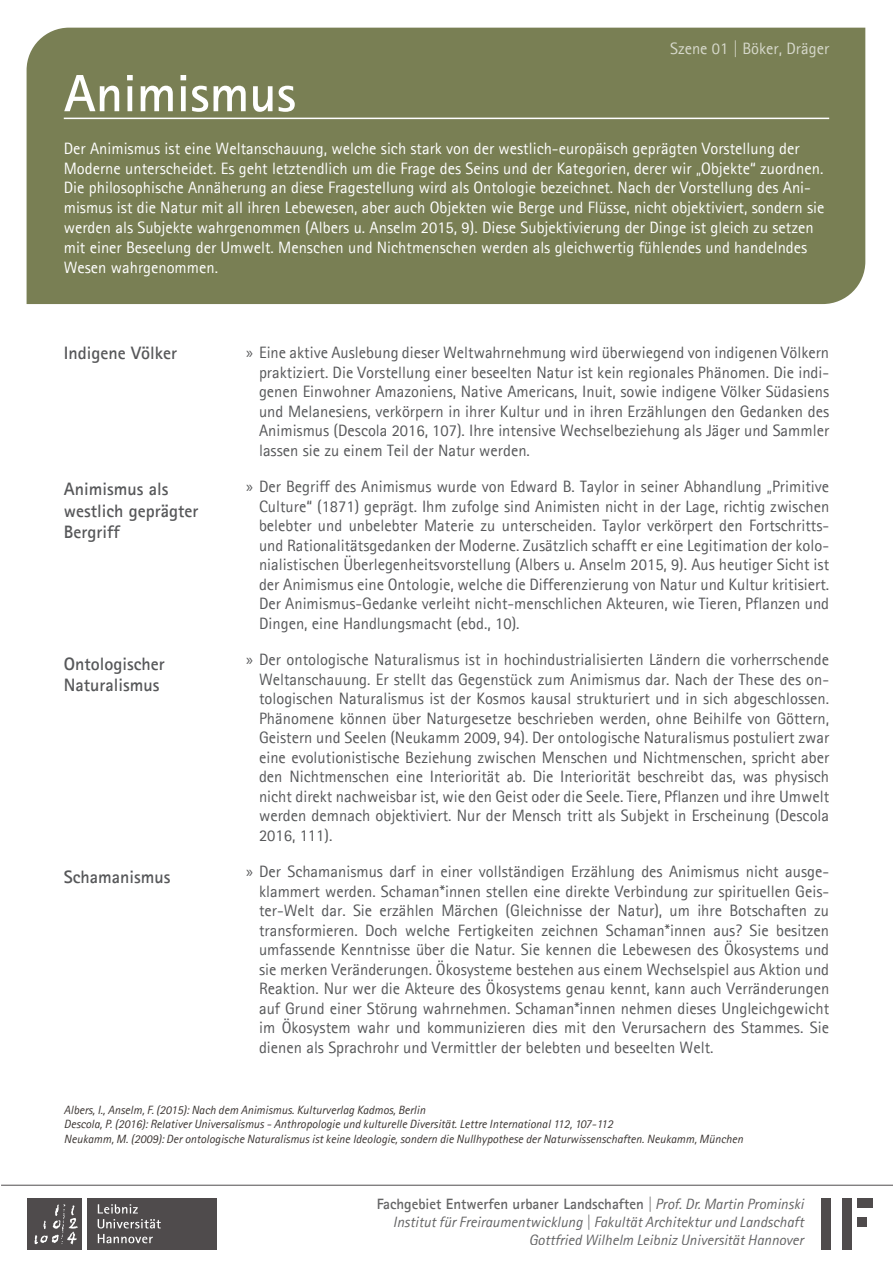
<style>
.page{position:relative;width:893px;height:1263px;background:#fff}
.page>*{position:absolute;margin:0;border:0;box-sizing:border-box;transform-origin:0 0}
.t1{font:700 52.5px "Agfa Rotis Sans Serif";color:#fff}
.t2{font:700 18px/21.6px "Agfa Rotis Sans Serif";color:#57585a}
.t3{font:16.5px/19.5px "Agfa Rotis Sans Serif";color:#57585a;text-align:justify}
.t4{font:16.5px/19.8px "Agfa Rotis Sans Serif";color:#fff}
.t5{font:italic 15px/18px "Agfa Rotis Sans Serif";color:#3e3e3f;text-align:right}
.t6{font:italic 12px/14.4px "Agfa Rotis Sans Serif";color:#3b3532}
.s1{font-family:"Myriad Pro"}
.s2{font-weight:700;font-style:normal}
</style>
<div class="page">
<hr style="left:1px;top:1185px;width:892px;height:1px;background:#231f20">
<div style="left:842px;top:1198px;width:9px;height:51px;background:#4f4b4c"></div>
<div style="left:821px;top:1198px;width:9px;height:51px;background:#4f4b4c"></div>
<div style="left:857px;top:1218px;width:10px;height:9px;background:#4f4b4c"></div>
<div style="left:857px;top:1198px;width:16px;height:9px;background:#4f4b4c"></div>
<div style="left:88px;top:1198px;width:129px;height:51px;background:#4f4b4c"></div>
<div style="left:28px;top:1198px;width:54px;height:51px;background:#4f4b4c"></div>
<svg style="left:98px;top:1204px;width:63px;height:24px"></svg>
<svg style="left:98px;top:1234px;width:55px;height:9px"></svg>
<svg style="left:34px;top:1204px;width:44px;height:40px"></svg>
<div style="left:27px;top:28px;width:838px;height:276px;background:#797f54"></div>
<hr style="left:64px;top:118px;width:765px;height:1px;background:#fff">
<p class="t4" style="left:670px;top:38px;width:161px">Szene 01 | Böker, Dräger</p>
<h1 class="t1" style="left:64px;top:60px;width:234px">Animismus</h1>
<p class="t4" style="left:64px;top:138px;width:762px">Der Animismus ist eine Weltanschauung, welche sich stark von der westlich-europäisch geprägten Vorstellung der Moderne unterscheidet. Es geht letztendlich um die Frage des Seins und der Kategorien, derer wir „Objekte“ zuordnen.<br>Die philosophische Annäherung an diese Fragestellung wird als Ontologie bezeichnet. Nach der Vorstellung des Ani&shy;mismus ist die Natur mit all ihren Lebewesen, aber auch Objekten wie Berge und Flüsse, nicht objektiviert, sondern sie werden als Subjekte wahrgenommen (Albers u. Anselm 2015, 9). Diese Subjektivierung der Dinge ist gleich zu setzen mit einer Beseelung der Umwelt. Menschen und Nichtmenschen werden als gleichwertig fühlendes und handelndes Wesen wahrgenommen.</p>
<p class="t2" style="left:64px;top:342px;width:115px">Indigene Völker</p>
<p class="t2" style="left:64px;top:478px;width:136px">Animismus als westlich geprägter<br>Bergriff</p>
<p class="t2" style="left:64px;top:652px;width:102px">Ontologischer<br>Naturalismus</p>
<p class="t2" style="left:64px;top:866px;width:108px">Schamanismus</p>
<p class="t3" style="left:259px;top:342px;width:572px;text-indent:-13px"><span class="s1">»</span> Eine aktive Auslebung dieser Weltwahrnehmung wird überwiegend von indigenen Völkern praktiziert. Die Vorstellung einer beseelten Natur ist kein regionales Phänomen. Die indi&shy;genen Einwohner Amazoniens, Native Americans, Inuit, sowie indigene Völker Südasiens und Melanesiens, verkörpern in ihrer Kultur und in ihren Erzählungen den Gedanken des Animismus (Descola 2016, 107). Ihre intensive Wechselbeziehung als Jäger und Sammler lassen sie zu einem Teil der Natur werden.</p>
<p class="t3" style="left:259px;top:476px;width:572px;text-indent:-13px"><span class="s1">»</span> Der Begriff des Animismus wurde von Edward B. Taylor in seiner Abhandlung „Primitive Culture“ (1871) geprägt. Ihm zufolge sind Animisten nicht in der Lage, richtig zwischen belebter und unbelebter Materie zu unterscheiden. Taylor verkörpert den Fortschritts&shy;und Rationalitätsgedanken der Moderne. Zusätzlich schafft er eine Legitimation der kolo&shy;nialistischen Überlegenheitsvorstellung (Albers u. Anselm 2015, 9). Aus heutiger Sicht ist der Animismus eine Ontologie, welche die Differenzierung von Natur und Kultur kritisiert.<br>Der Animismus-Gedanke verleiht nicht-menschlichen Akteuren, wie Tieren, Pflanzen und Dingen, eine Handlungsmacht (ebd., 10).</p>
<p class="t3" style="left:259px;top:649px;width:572px;text-indent:-13px"><span class="s1">»</span> Der ontologische Naturalismus ist in hochindustrialisierten Ländern die vorherrschende Weltanschauung. Er stellt das Gegenstück zum Animismus dar. Nach der These des on&shy;tologischen Naturalismus ist der Kosmos kausal strukturiert und in sich abgeschlossen.<br>Phänomene können über Naturgesetze beschrieben werden, ohne Beihilfe von Göttern, Geistern und Seelen (Neukamm 2009, 94). Der ontologische Naturalismus postuliert zwar eine evolutionistische Beziehung zwischen Menschen und Nichtmenschen, spricht aber den Nichtmenschen eine Interiorität ab. Die Interiorität beschreibt das, was physisch nicht direkt nachweisbar ist, wie den Geist oder die Seele. Tiere, Pflanzen und ihre Umwelt werden demnach objektiviert. Nur der Mensch tritt als Subjekt in Erscheinung (Descola 2016, 111).</p>
<p class="t3" style="left:259px;top:862px;width:572px;text-indent:-13px"><span class="s1">»</span> Der Schamanismus darf in einer vollständigen Erzählung des Animismus nicht ausge&shy;klammert werden. Schaman*innen stellen eine direkte Verbindung zur spirituellen Geis&shy;ter-Welt dar. Sie erzählen Märchen (Gleichnisse der Natur), um ihre Botschaften zu transformieren. Doch welche Fertigkeiten zeichnen Schaman*innen aus? Sie besitzen umfassende Kenntnisse über die Natur. Sie kennen die Lebewesen des Ökosystems und sie merken Veränderungen. Ökosysteme bestehen aus einem Wechselspiel aus Aktion und Reaktion. Nur wer die Akteure des Ökosystems genau kennt, kann auch Verränderungen auf Grund einer Störung wahrnehmen. Schaman*innen nehmen dieses Ungleichgewicht im Ökosystem wahr und kommunizieren dies mit den Verursachern des Stammes. Sie dienen als Sprachrohr und Vermittler der belebten und beseelten Welt.</p>
<p class="t6" style="left:64px;top:1103px;width:681px">Albers, I., Anselm, F. (2015): Nach dem Animismus. Kulturverlag Kadmos, Berlin<br>Descola, P. (2016): Relativer Universalismus - Anthropologie und kulturelle Diversität. Lettre International 112, 107-112<br>Neukamm, M. (2009): Der ontologische Naturalismus ist keine Ideologie, sondern die Nullhypothese der Naturwissenschaften. Neukamm, München</p>
<p class="t5" style="left:376px;top:1195px;width:429px"><span class="s2">Fachgebiet Entwerfen urbaner Landschaften</span> | Prof. Dr. Martin Prominski<br>Institut für Freiraumentwicklung | Fakultät Architektur und Landschaft<br>Gottfried Wilhelm Leibniz Universität Hannover</p>
</div>
